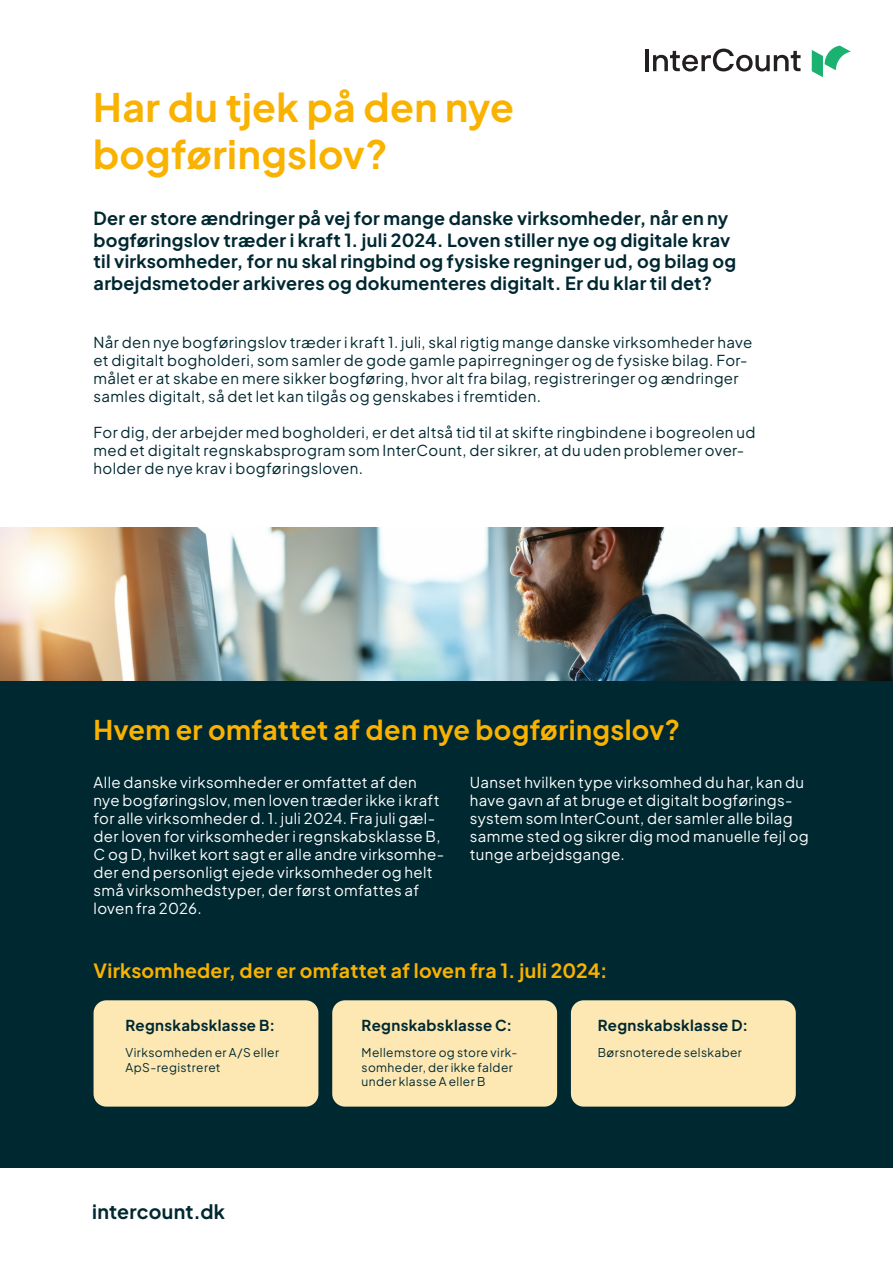
<style>
.page{position:relative;width:893px;height:1263px;background:#fff}
.page>*{position:absolute;margin:0;border:0;box-sizing:border-box;transform-origin:0 0}
.t1{font:700 39px/46.8px "Plus Jakarta Sans";letter-spacing:.01em;color:#fab200}
.t2{font:700 27px "Plus Jakarta Sans";letter-spacing:.01em;color:#fab200}
.t3{font:700 19.5px "Plus Jakarta Sans";letter-spacing:.015em;color:#fab200}
.t4{font:700 19.5px "Plus Jakarta Sans";letter-spacing:.01em;color:#002831}
.t5{font:700 18px/21.6px "Plus Jakarta Sans";letter-spacing:.015em;color:#002831}
.t6{font:15px/18px "Plus Jakarta Sans";letter-spacing:.025em;color:#002831}
.t7{font:15px/18px "Plus Jakarta Sans";letter-spacing:.025em;color:#fff}
.t8{font:700 15px "Plus Jakarta Sans";letter-spacing:.02em;color:#002831}
.t9{font:12px/14.4px "Plus Jakarta Sans";letter-spacing:.035em;color:#002831}
.s1{color:#002831}
</style>
<div class="page">
<div style="left:0;top:678px;width:893px;height:489px;background:#002831"></div>
<svg style="left:812px;top:46px;width:39px;height:31px"></svg>
<hr style="left:645px;top:49px;width:4px;height:22px;background:#231f20">
<svg style="left:653px;top:49px;width:148px;height:22px"></svg>
<div style="left:94px;top:1000px;width:224px;height:106px;background:#fde8b3;border-radius:13px"></div>
<div style="left:332px;top:1000px;width:225px;height:106px;background:#fde8b3;border-radius:13px"></div>
<div style="left:571px;top:1000px;width:225px;height:106px;background:#fde8b3;border-radius:13px"></div>
<img style="left:0;top:527px;width:893px;height:153px">
<p class="t1" style="left:93px;top:80px;width:422px">Har du tjek på den nye bogføringslov?</p>
<p class="t5" style="left:94px;top:206px;width:644px">Der er store ændringer på vej for mange danske virksomheder, når en ny bogføringslov træder i kraft 1. juli 2024. Loven stiller nye og digitale krav til virksomheder, for nu skal ringbind og fysiske regninger ud, og bilag og arbejdsmetoder arkiveres og dokumenteres digitalt. Er du klar til det?</p>
<p class="t6" style="left:94px;top:332px;width:660px">Når den nye bogføringslov træder i kraft 1. juli, skal rigtig mange danske virksomheder have et digitalt bogholderi, som samler de gode gamle papirregninger og de fysiske bilag. For&shy;målet er at skabe en mere sikker bogføring, hvor alt fra bilag, registreringer og ændringer samles digitalt, så det let kan tilgås og genskabes i fremtiden.</p>
<p class="t6" style="left:94px;top:422px;width:663px">For dig, der arbejder med bogholderi, er det altså tid til at skifte ringbindene i bogreolen ud med et digitalt regnskabsprogram som InterCount, der sikrer, at du uden problemer over&shy;holder de nye krav i bogføringsloven.</p>
<p class="t2" style="left:94px;top:707px;width:588px">Hvem er omfattet af den nye bogføringslov?</p>
<p class="t7" style="left:94px;top:772px;width:352px">Alle danske virksomheder er omfattet af den nye bogføringslov, men loven træder ikke i kraft for alle virksomheder d. 1. juli 2024. Fra juli gæl&shy;der loven for virksomheder i regnskabsklasse B, C og D, hvilket kort sagt er alle andre virksomhe&shy;der end personligt ejede virksomheder og helt små virksomhedstyper, der først omfattes af loven fra 2026.</p>
<p class="t7" style="left:470px;top:772px;width:340px">Uanset hvilken type virksomhed du har, kan du have gavn af at bruge et digitalt bogførings&shy;system som InterCount, der samler alle bilag samme sted og sikrer dig mod manuelle fejl og tunge arbejdsgange.<span class="s1">e</span></p>
<p class="t3" style="left:94px;top:955px;width:515px">Virksomheder, der er omfattet af loven fra 1. juli 2024:</p>
<p class="t8" style="left:125px;top:1013px;width:151px">Regnskabsklasse B:</p>
<p class="t8" style="left:362px;top:1013px;width:152px">Regnskabsklasse C:</p>
<p class="t8" style="left:598px;top:1013px;width:152px">Regnskabsklasse D:</p>
<p class="t9" style="left:125px;top:1044px;width:155px">Virksomheden er A/S eller<br>ApS-registreret</p>
<p class="t9" style="left:362px;top:1044px;width:157px">Mellemstore og store virk&shy;somheder, der ikke falder under klasse A eller B</p>
<p class="t9" style="left:598px;top:1044px;width:146px">Børsnoterede selskaber</p>
<p class="t4" style="left:92px;top:1196px;width:134px">intercount.dk</p>
</div>
